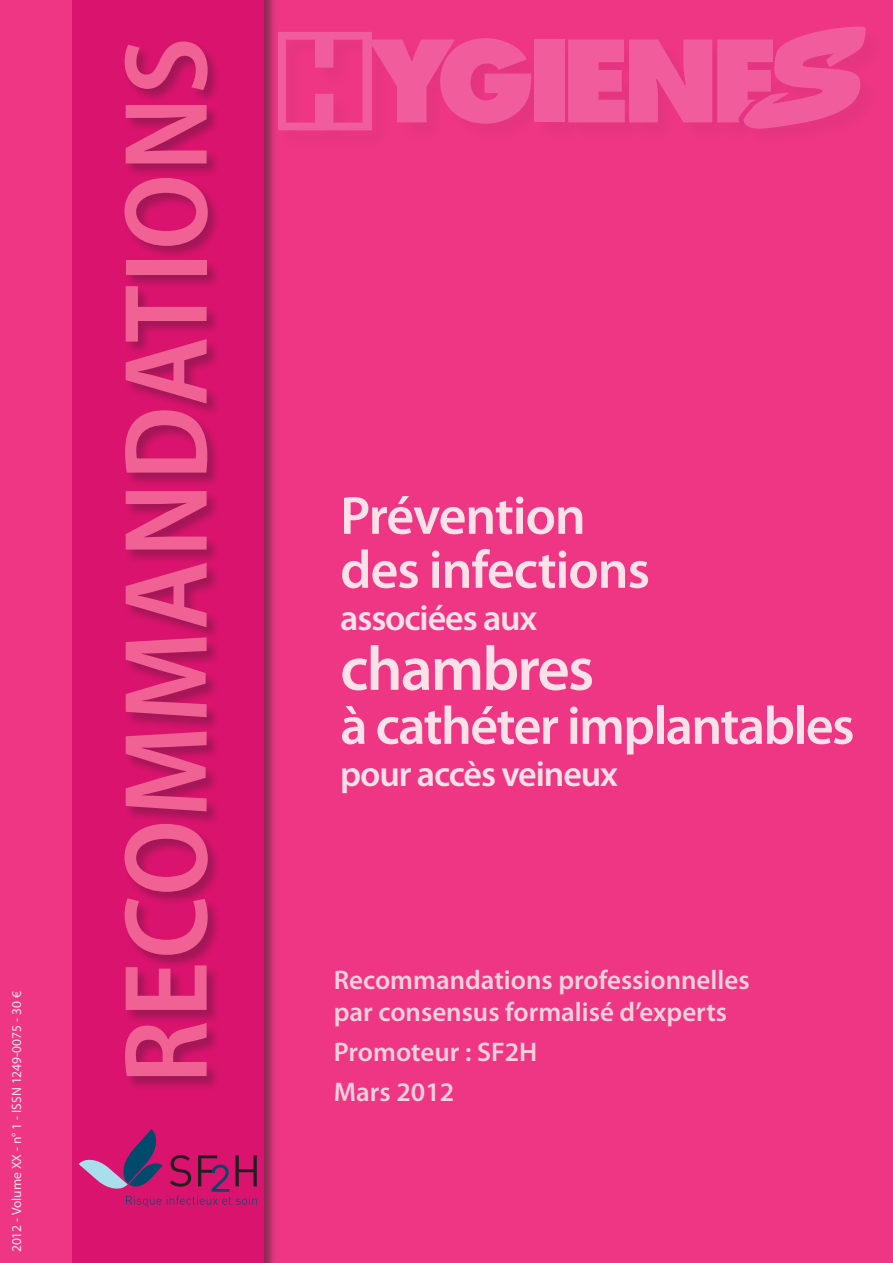
<style>
.page{position:relative;width:893px;height:1263px;background:#ee3684}
.page>*{position:absolute;margin:0;border:0;box-sizing:border-box;transform-origin:0 0}
.t1{font:600 semi-condensed 120px "Myriad Pro";letter-spacing:.02em;color:#f06293}
.t2{font:600 63px "Myriad Pro";letter-spacing:-.03em;color:#fce2e8}
.t3{font:600 54px/54px "Myriad Pro";letter-spacing:-.03em;color:#fce2e8}
.t4{font:600 36px "Myriad Pro";letter-spacing:-.03em;color:#fce2e8}
.t5{font:600 27px/32.4px "Myriad Pro";color:#f9d0db}
.t6{font:13.5px "Myriad Pro";color:#fbe3ed}
</style>
<div class="page">
<div style="left:71px;top:0;width:206px;height:1263px;background:#231f20;opacity:.5"></div>
<div style="left:72px;top:0;width:192px;height:1263px;background:#d9136e"></div>
<div style="left:534px;top:39px;width:30px;height:83px;background:#f15d9c"></div>
<svg style="left:568px;top:27px;width:298px;height:102px"></svg>
<svg style="left:278px;top:32px;width:253px;height:98px"></svg>
<svg style="left:79px;top:1129px;width:178px;height:78px"></svg>
<div style="left:124px;top:41px;width:97px;height:1048px;background:#231f20;opacity:.3"></div>
<p class="t6" style="left:8px;top:1252px;width:262px;rotate:-90deg">2012 - Volume XX - n° 1 - ISSN 1249-0075 - 30 €</p>
<h1 class="t1" style="left:91px;top:1084px;width:1048px;rotate:-90deg">recommandations</h1>
<h3 class="t3" style="left:340px;top:487px;width:311px">Prévention des infections</h3>
<h3 class="t4" style="left:340px;top:595px;width:199px">associées aux</h3>
<h2 class="t2" style="left:340px;top:628px;width:256px">chambres</h2>
<h3 class="t3" style="left:340px;top:697px;width:516px">à cathéter implantables</h3>
<h3 class="t4" style="left:340px;top:751px;width:279px">pour accès veineux</h3>
<p class="t5" style="left:334px;top:963px;width:417px">Recommandations professionnelles par consensus formalisé d’experts</p>
<p class="t5" style="left:334px;top:1035px;width:205px">Promoteur : SF2H</p>
<p class="t5" style="left:334px;top:1075px;width:122px">Mars 2012</p>
</div>
